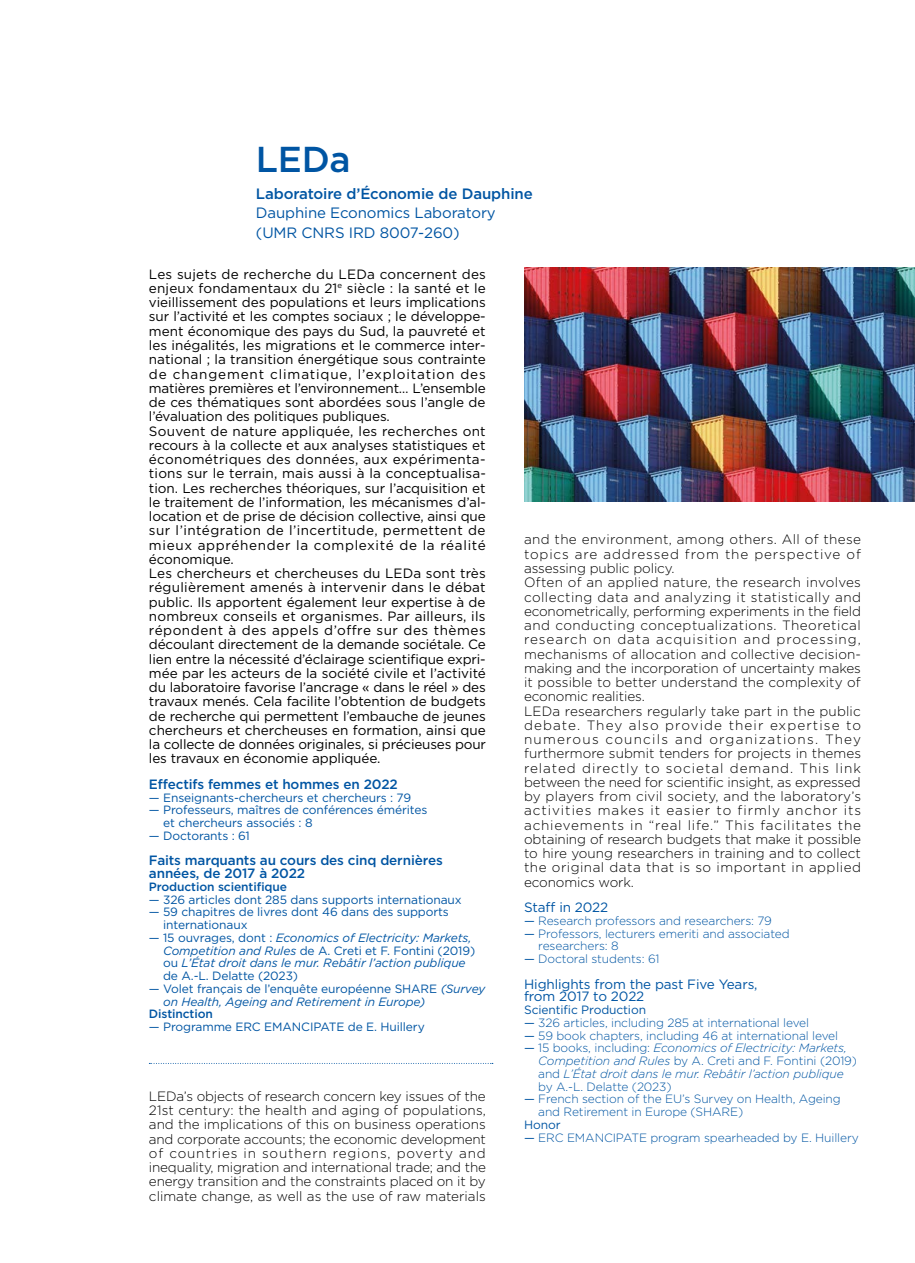
<style>
.page{position:relative;width:915px;height:1263px;background:#fff}
.page>*{position:absolute;margin:0;border:0;box-sizing:border-box;transform-origin:0 0}
.t1{font:500 36px "Gotham";color:#0055a3}
.t2{font:15px/19.5px "Gotham";letter-spacing:-.01em;color:#0055a3}
.t3{font:500 15px "Gotham";letter-spacing:-.01em;color:#0055a3}
.t4{font:13.5px/14.2px "Gotham";letter-spacing:-.005em;color:#000}
.t5{font:300 13.5px/14.2px "Gotham";letter-spacing:.01em;color:#000;text-align:justify}
.t6{font:500 13.5px/12.8px "Gotham";letter-spacing:-.01em;color:#0055a3}
.t7{font:13.5px/12.8px "Gotham";letter-spacing:-.01em;color:#0055a3}
.t8{font:300 12px/12.8px "Gotham";letter-spacing:-.01em;color:#0055a3}
.t9{font:12px/12.8px "Gotham";letter-spacing:-.01em;color:#0055a3}
.t10{font:italic 12px/12.8px "Gotham";letter-spacing:-.01em;color:#0055a3}
.t11{font:italic 300 12px/12.8px "Gotham";letter-spacing:-.01em;color:#0055a3}
.t12{font:500 12px "Gotham";letter-spacing:-.01em;color:#0055a3}
.s1{font-style:normal}
.s2{font-weight:400}
.s3{font-weight:400;font-style:normal}
</style>
<div class="page">
<svg style="left:149px;top:1063px;width:343px;height:1px"></svg>
<img style="left:524px;top:268px;width:390px;height:233px">
<h1 class="t1" style="left:256px;top:136px;width:96px">LEDa</h1>
<p class="t3" style="left:256px;top:184px;width:278px">Laboratoire d’Économie de Dauphine</p>
<p class="t2" style="left:256px;top:203px;width:241px">Dauphine Economics Laboratory (UMR CNRS IRD 8007-260)</p>
<p class="t4" style="left:149px;top:266px;width:338px">Les sujets de recherche du LEDa concernent des enjeux fondamentaux du 21<sup>e</sup> siècle : la santé et le vieillissement des populations et leurs implications sur l’activité et les comptes sociaux ; le développe&shy;ment économique des pays du Sud, la pauvreté et les inégalités, les migrations et le commerce inter&shy;national ; la transition énergétique sous contrainte de changement climatique, l’exploitation des matières premières et l’environnement… L’ensemble de ces thématiques sont abordées sous l’angle de l’évaluation des politiques publiques.<br>Souvent de nature appliquée, les recherches ont recours à la collecte et aux analyses statistiques et économétriques des données, aux expérimenta&shy;tions sur le terrain, mais aussi à la conceptualisa&shy;tion. Les recherches théoriques, sur l’acquisition et le traitement de l’information, les mécanismes d’al&shy;location et de prise de décision collective, ainsi que sur l’intégration de l’incertitude, permettent de mieux appréhender la complexité de la réalité économique.<br>Les chercheurs et chercheuses du LEDa sont très régulièrement amenés à intervenir dans le débat public. Ils apportent également leur expertise à de nombreux conseils et organismes. Par ailleurs, ils répondent à des appels d’offre sur des thèmes découlant directement de la demande sociétale. Ce lien entre la nécessité d’éclairage scientifique expri&shy;mée par les acteurs de la société civile et l’activité du laboratoire favorise l’ancrage « dans le réel » des travaux menés. Cela facilite l’obtention de budgets de recherche qui permettent l’embauche de jeunes chercheurs et chercheuses en formation, ainsi que la collecte de données originales, si précieuses pour les travaux en économie appliquée.</p>
<p class="t6" style="left:149px;top:778px;width:250px">Effectifs femmes et hommes en 2022</p>
<p class="t9" style="left:149px;top:791px;width:264px">— Enseignants-chercheurs et chercheurs : 79</p>
<p class="t9" style="left:163px;top:803px;width:266px;text-indent:-14px">— Professeurs, maîtres de conférences émérites et chercheurs associés : 8</p>
<p class="t9" style="left:149px;top:829px;width:102px">— Doctorants : 61</p>
<p class="t6" style="left:149px;top:854px;width:295px">Faits marquants au cours des cinq dernières années, de 2017 à 2022</p>
<p class="t12" style="left:149px;top:879px;width:139px">Production scientifique</p>
<p class="t9" style="left:149px;top:893px;width:314px">— 326 articles dont 285 dans supports internationaux</p>
<p class="t9" style="left:163px;top:905px;width:287px;text-indent:-14px">— 59 chapitres de livres dont 46 dans des supports internationaux</p>
<p class="t10" style="left:163px;top:931px;width:313px;text-indent:-14px"><span class="s1">— 15 ouvrages, dont :</span> Economics of Electricity: Markets, Competition and Rules <span class="s1">de A. Creti et F. Fontini (2019) ou</span> L’État droit dans le mur. Rebâtir l’action publique <span class="s1">de A.-L. Delatte (2023)</span></p>
<p class="t10" style="left:163px;top:982px;width:324px;text-indent:-14px"><span class="s1">— Volet français de l’enquête européenne SHARE</span> (Survey on Health, Ageing and Retirement in Europe)</p>
<p class="t12" style="left:149px;top:1006px;width:65px">Distinction</p>
<p class="t9" style="left:149px;top:1020px;width:277px">— Programme ERC EMANCIPATE de E. Huillery</p>
<p class="t5" style="left:149px;top:1088px;width:338px">LEDa’s objects of research concern key issues of the 21st century: the health and aging of populations, and the implications of this on business operations and corporate accounts; the economic development of countries in southern regions, poverty and inequality, migration and international trade; and the energy transition and the constraints placed on it by climate change, as well as the use of raw materials</p>
<p class="t5" style="left:524px;top:532px;width:338px;text-align:left">and the environment, among others. All of these topics are addressed from the perspective of assessing public policy.<br>Often of an applied nature, the research involves collecting data and analyzing it statistically and econometrically, performing experiments in the field and conducting conceptualizations. Theoretical research on data acquisition and processing, mechanisms of allocation and collective decision&shy;making and the incorporation of uncertainty makes it possible to better understand the complexity of economic realities.<br>LEDa researchers regularly take part in the public debate. They also provide their expertise to numerous councils and organizations. They furthermore submit tenders for projects in themes related directly to societal demand. This link between the need for scientific insight, as expressed by players from civil society, and the laboratory’s activities makes it easier to firmly anchor its achievements in “real life.” This facilitates the obtaining of research budgets that make it possible to hire young researchers in training and to collect the original data that is so important in applied economics work.</p>
<p class="t7" style="left:524px;top:901px;width:86px">Staff in 2022</p>
<p class="t8" style="left:524px;top:914px;width:249px"><span class="s2">—</span> Research professors and researchers: 79</p>
<p class="t8" style="left:538px;top:926px;width:253px;text-indent:-14px"><span class="s2">—</span> Professors, lecturers emeriti and associated researchers: 8</p>
<p class="t8" style="left:524px;top:952px;width:137px"><span class="s2">—</span> Doctoral students: 61</p>
<p class="t7" style="left:524px;top:977px;width:235px">Highlights from the past Five Years, from 2017 to 2022</p>
<p class="t9" style="left:524px;top:1003px;width:123px">Scientific Production</p>
<p class="t8" style="left:524px;top:1016px;width:286px"><span class="s2">—</span> 326 articles, including 285 at international level</p>
<p class="t8" style="left:524px;top:1028px;width:315px"><span class="s2">—</span> 59 book chapters, including 46 at international level</p>
<p class="t11" style="left:538px;top:1041px;width:320px;text-indent:-14px"><span class="s3">—</span> <span class="s1">15 books, including:</span> Economics of Electricity: Markets, Competition and Rules <span class="s1">by A. Creti and F. Fontini (2019) and</span> L’État droit dans le mur. Rebâtir l’action publique <span class="s1">by A.-L. Delatte (2023)</span></p>
<p class="t8" style="left:538px;top:1092px;width:304px;text-indent:-14px"><span class="s2">—</span> French section of the EU’s Survey on Health, Ageing and Retirement in Europe (SHARE)</p>
<p class="t9" style="left:524px;top:1118px;width:38px">Honor</p>
<p class="t8" style="left:524px;top:1130px;width:336px"><span class="s2">—</span> ERC EMANCIPATE program spearheaded by E. Huillery</p>
</div>
